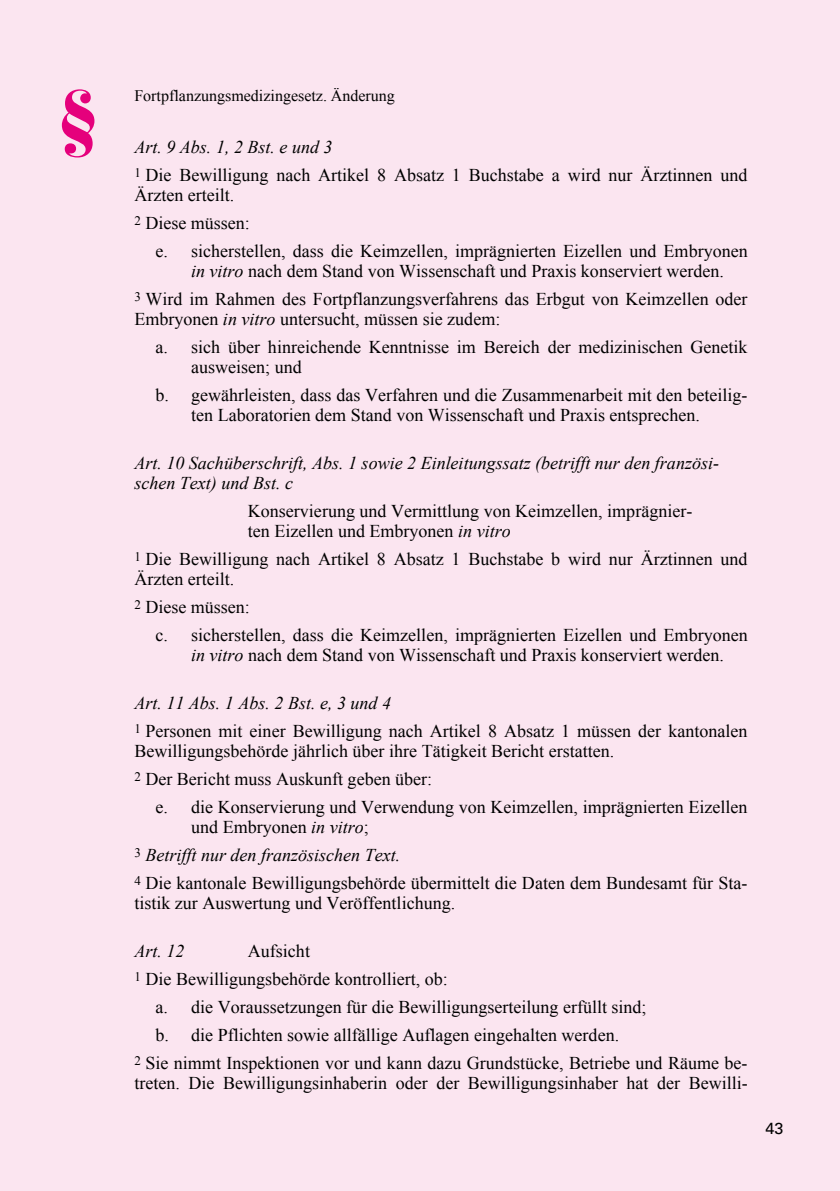
<style>
.page{position:relative;width:840px;height:1191px;background:#fff}
.page>*{position:absolute;margin:0;border:0;box-sizing:border-box;transform-origin:0 0}
.t1{font:900 70px "Bauer Bodoni";color:#e5007c}
.t2{font:18px/20px "Times New Roman";color:#000}
.t3{font:italic 18px/20px "Times New Roman";color:#000}
.t4{font:16px "Times New Roman";color:#000}
.t5{font:16px "Univers";color:#000}
.s1{font-style:italic}
</style>
<div class="page">
<div style="left:0;top:0;width:839px;height:1191px;background:#fbe5f0"></div>
<h1 class="t1" style="left:57px;top:73px;width:44px">§</h1>
<p class="t4" style="left:134px;top:85px;width:262px">Fortpflanzungsmedizingesetz. Änderung</p>
<h3 class="t3" style="left:134px;top:136px;width:199px">Art. 9 Abs. 1, 2 Bst. e und 3</h3>
<p class="t2" style="left:134px;top:164px;width:614px"><sup>1</sup> Die Bewilligung nach Artikel 8 Absatz 1 Buchstabe a wird nur Ärztinnen und<br>Ärzten erteilt.</p>
<p class="t2" style="left:134px;top:212px;width:117px"><sup>2</sup> Diese müssen:</p>
<p class="t2" style="left:191px;top:241px;width:557px;text-indent:-36px">e. sicherstellen, dass die Keimzellen, imprägnierten Eizellen und Embryonen <span class="s1">in vitro</span> nach dem Stand von Wissenschaft und Praxis konserviert werden.</p>
<p class="t2" style="left:134px;top:289px;width:614px"><sup>3</sup> Wird im Rahmen des Fortpflanzungsverfahrens das Erbgut von Keimzellen oder<br>Embryonen <span class="s1">in vitro</span> untersucht, müssen sie zudem:</p>
<p class="t2" style="left:191px;top:337px;width:557px;text-indent:-36px">a. sich über hinreichende Kenntnisse im Bereich der medizinischen Genetik ausweisen; und</p>
<p class="t2" style="left:191px;top:385px;width:557px;text-indent:-36px">b. gewährleisten, dass das Verfahren und die Zusammenarbeit mit den beteilig&shy;ten Laboratorien dem Stand von Wissenschaft und Praxis entsprechen.</p>
<h3 class="t3" style="left:134px;top:452px;width:585px">Art. 10 Sachüberschrift, Abs. 1 sowie 2 Einleitungssatz (betrifft nur den französi&shy;schen Text) und Bst. c</h3>
<p class="t2" style="left:248px;top:500px;width:445px">Konservierung und Vermittlung von Keimzellen, imprägnier&shy;ten Eizellen und Embryonen <span class="s1">in vitro</span></p>
<p class="t2" style="left:134px;top:548px;width:614px"><sup>1</sup> Die Bewilligung nach Artikel 8 Absatz 1 Buchstabe b wird nur Ärztinnen und<br>Ärzten erteilt.</p>
<p class="t2" style="left:134px;top:596px;width:117px"><sup>2</sup> Diese müssen:</p>
<p class="t2" style="left:191px;top:625px;width:557px;text-indent:-36px">c. sicherstellen, dass die Keimzellen, imprägnierten Eizellen und Embryonen <span class="s1">in vitro</span> nach dem Stand von Wissenschaft und Praxis konserviert werden.</p>
<h3 class="t3" style="left:134px;top:692px;width:258px">Art. 11 Abs. 1 Abs. 2 Bst. e, 3 und 4</h3>
<p class="t2" style="left:134px;top:721px;width:614px"><sup>1</sup> Personen mit einer Bewilligung nach Artikel 8 Absatz 1 müssen der kantonalen<br>Bewilligungsbehörde jährlich über ihre Tätigkeit Bericht erstatten.</p>
<p class="t2" style="left:134px;top:769px;width:299px"><sup>2</sup> Der Bericht muss Auskunft geben über:</p>
<p class="t2" style="left:191px;top:796px;width:557px;text-indent:-36px">e. die Konservierung und Verwendung von Keimzellen, imprägnierten Eizellen und Embryonen <span class="s1">in vitro</span>;</p>
<p class="t3" style="left:134px;top:844px;width:267px"><sup>3</sup> Betrifft nur den französischen Text.</p>
<p class="t2" style="left:134px;top:872px;width:614px"><sup>4</sup> Die kantonale Bewilligungsbehörde übermittelt die Daten dem Bundesamt für Sta&shy;tistik zur Auswertung und Veröffentlichung.</p>
<h3 class="t3" style="left:134px;top:940px;width:52px">Art. 12</h3>
<h3 class="t2" style="left:248px;top:941px;width:63px">Aufsicht</h3>
<p class="t2" style="left:134px;top:968px;width:315px"><sup>1</sup> Die Bewilligungsbehörde kontrolliert, ob:</p>
<p class="t2" style="left:155px;top:997px;width:492px">a. die Voraussetzungen für die Bewilligungserteilung erfüllt sind;</p>
<p class="t2" style="left:155px;top:1024px;width:465px">b. die Pflichten sowie allfällige Auflagen eingehalten werden.</p>
<p class="t2" style="left:134px;top:1052px;width:614px"><sup>2</sup> Sie nimmt Inspektionen vor und kann dazu Grundstücke, Betriebe und Räume be&shy;treten. Die Bewilligungsinhaberin oder der Bewilligungsinhaber hat der Bewilli-</p>
<p class="t5" style="left:765px;top:1119px;width:19px">43</p>
</div>
